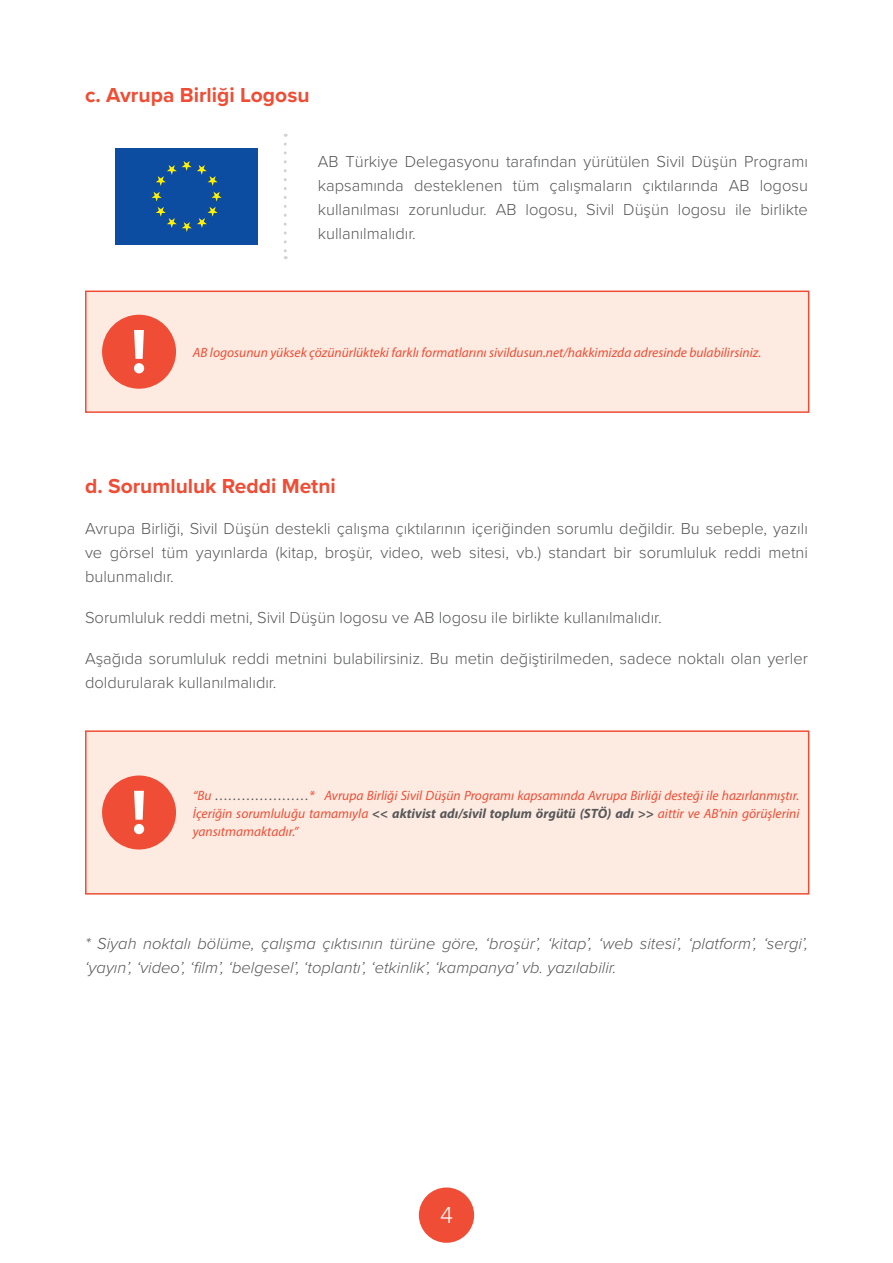
<style>
.page{position:relative;width:893px;height:1263px;background:#fff}
.page>*{position:absolute;margin:0;border:0;box-sizing:border-box;transform-origin:0 0}
.t1{font:300 24px "Proxima Nova";color:#fff}
.heading2{font:700 21px "Proxima Nova";color:#ef4d35}
.body{font:300 16.5px/24px "Proxima Nova";color:#57585a;text-align:justify}
.body-2{font:italic 300 16.5px/24px "Proxima Nova";color:#57585a}
.kutu{font:italic 13.5px/18px "Myriad Pro";color:#ef4d35;text-align:justify}
.s1{color:#57585a}
.s2{font-weight:700;color:#57585a}
</style>
<div class="page">
<div style="left:419px;top:1187px;width:55px;height:56px;background:#ef4d35;border-radius:50%"></div>
<div style="left:86px;top:291px;width:723px;height:121px;background:#fdebe1"></div>
<div style="left:85px;top:291px;width:724px;height:122px;border:2px solid #ef4d35"></div>
<div style="left:102px;top:315px;width:74px;height:74px;background:#ef4d35;border-radius:50%"></div>
<svg style="left:134px;top:330px;width:10px;height:43px"></svg>
<div style="left:86px;top:731px;width:723px;height:163px;background:#fdebe1"></div>
<div style="left:85px;top:730px;width:724px;height:164px;border:2px solid #ef4d35"></div>
<div style="left:102px;top:775px;width:74px;height:74px;background:#ef4d35;border-radius:50%"></div>
<svg style="left:134px;top:791px;width:10px;height:43px"></svg>
<svg style="left:284px;top:144px;width:3px;height:115px"></svg>
<div style="left:115px;top:148px;width:143px;height:97px;background:#0d4da1"></div>
<svg style="left:152px;top:192px;width:70px;height:40px"></svg>
<svg style="left:156px;top:161px;width:62px;height:25px"></svg>
<p class="heading2" style="left:85px;top:79px;width:226px">c. Avrupa Birliği Logosu</p>
<p class="body" style="left:318px;top:149px;width:492px">AB Türkiye Delegasyonu tarafından yürütülen Sivil Düşün Programı kapsamında desteklenen tüm çalışmaların çıktılarında AB logosu kullanılması zorunludur. AB logosu, Sivil Düşün logosu ile birlikte kullanılmalıdır.</p>
<p class="kutu" style="left:193px;top:343px;width:570px">AB logosunun yüksek çözünürlükteki farklı formatlarını sivildusun.net/hakkimizda adresinde bulabilirsiniz.</p>
<p class="heading2" style="left:85px;top:470px;width:252px">d. Sorumluluk Reddi Metni</p>
<p class="body" style="left:85px;top:516px;width:724px">Avrupa Birliği, Sivil Düşün destekli çalışma çıktılarının içeriğinden sorumlu değildir. Bu sebeple, yazılı ve görsel tüm yayınlarda (kitap, broşür, video, web sitesi, vb.) standart bir sorumluluk reddi metni bulunmalıdır.</p>
<p class="body" style="left:85px;top:605px;width:578px">Sorumluluk reddi metni, Sivil Düşün logosu ve AB logosu ile birlikte kullanılmalıdır.</p>
<p class="body" style="left:85px;top:646px;width:724px">Aşağıda sorumluluk reddi metnini bulabilirsiniz. Bu metin değiştirilmeden, sadece noktalı olan yerler doldurularak kullanılmalıdır.</p>
<p class="kutu" style="left:193px;top:786px;width:608px">“Bu <span class="s1">…………………</span>* Avrupa Birliği Sivil Düşün Programı kapsamında Avrupa Birliği desteği ile hazırlanmıştır.<br>İçeriğin sorumluluğu tamamıyla <span class="s2">&lt;&lt; aktivist adı/sivil toplum örgütü (STÖ) adı &gt;&gt;</span> aittir ve AB’nin görüşlerini yansıtmamaktadır.”</p>
<p class="body-2" style="left:85px;top:932px;width:724px">* Siyah noktalı bölüme, çalışma çıktısının türüne göre, ‘broşür’, ‘kitap’, ‘web sitesi’, ‘platform’, ‘sergi’, ‘yayın’, ‘video’, ‘film’, ‘belgesel’, ‘toplantı’, ‘etkinlik’, ‘kampanya’ vb. yazılabilir.</p>
<h1 class="t1" style="left:440px;top:1197px;width:14px">4</h1>
</div>
